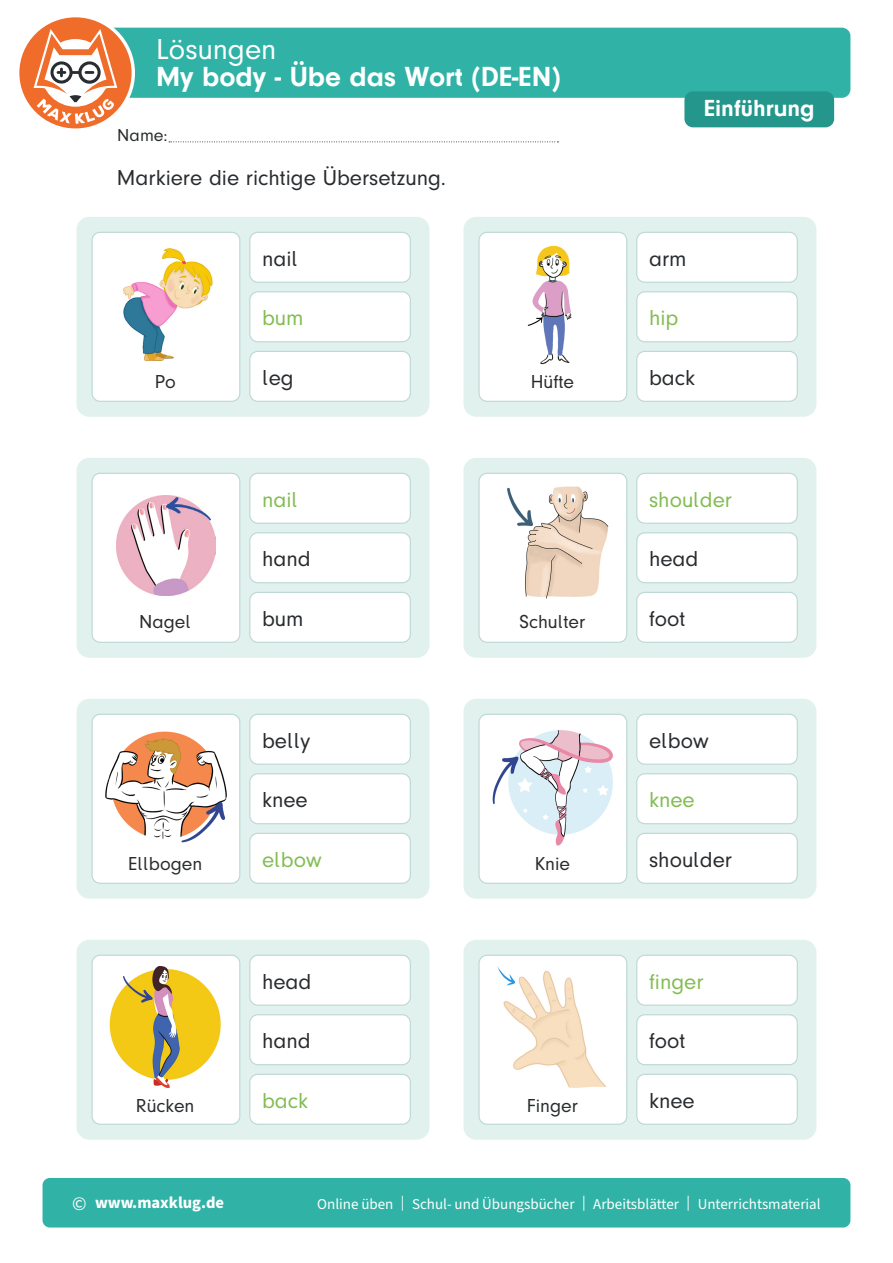
<style>
.page{position:relative;width:893px;height:1263px;background:#fff}
.page>*{position:absolute;margin:0;border:0;box-sizing:border-box;transform-origin:0 0}
.t1{font:30px "Mk Druckschrift N";color:#fff}
.t2{font:700 28.5px "Mk Druckschrift N";color:#fff}
.t3{font:700 24px "Mk Druckschrift N";color:#fff}
.t4{font:22.5px "Mk Druckschrift N";color:#292c2f}
.t5{font:22.5px "Mk Druckschrift N";color:#83bc53}
.t6{font:19.5px "Mk Druckschrift N";color:#292c2f}
.t7{font:18px "Mk Druckschrift N";color:#292c2f}
.t8{font:700 16.5px "Source Sans Pro";color:#fff}
.t9{font:15px "Source Sans Pro";color:#fff}
.s1{font-weight:400;font-size:19.5px}
</style>
<div class="page">
<div style="left:75px;top:28px;width:775px;height:70px;background:#30b3a6;border-radius:9px"></div>
<svg style="left:169px;top:141px;width:389px;height:1px"></svg>
<svg style="left:19px;top:17px;width:116px;height:112px"></svg>
<div style="left:43px;top:1178px;width:807px;height:49px;background:#30b3a6;border-radius:7px"></div>
<div style="left:684px;top:91px;width:150px;height:36px;background:#24968c;border-radius:9px"></div>
<div style="left:77px;top:217px;width:352px;height:200px;background:#e1f1ee;border-radius:13px"></div>
<div style="left:92px;top:232px;width:148px;height:169px;background:#fff;border-radius:8px"></div>
<div style="left:92px;top:232px;width:148px;height:170px;border:1px solid #bdd7d4;border-radius:8px"></div>
<div style="left:250px;top:232px;width:160px;height:50px;background:#fff;border-radius:8px"></div>
<div style="left:249px;top:232px;width:162px;height:51px;border:1px solid #bdd7d4;border-radius:8px"></div>
<div style="left:250px;top:292px;width:160px;height:50px;background:#fff;border-radius:8px"></div>
<div style="left:249px;top:291px;width:162px;height:51px;border:1px solid #bdd7d4;border-radius:8px"></div>
<div style="left:250px;top:351px;width:160px;height:50px;background:#fff;border-radius:8px"></div>
<div style="left:249px;top:351px;width:162px;height:51px;border:1px solid #bdd7d4;border-radius:8px"></div>
<div style="left:77px;top:458px;width:352px;height:200px;background:#e1f1ee;border-radius:13px"></div>
<div style="left:92px;top:473px;width:148px;height:169px;background:#fff;border-radius:8px"></div>
<div style="left:92px;top:473px;width:148px;height:170px;border:1px solid #bdd7d4;border-radius:8px"></div>
<div style="left:250px;top:473px;width:160px;height:50px;background:#fff;border-radius:8px"></div>
<div style="left:249px;top:473px;width:162px;height:51px;border:1px solid #bdd7d4;border-radius:8px"></div>
<div style="left:250px;top:533px;width:160px;height:50px;background:#fff;border-radius:8px"></div>
<div style="left:249px;top:532px;width:162px;height:51px;border:1px solid #bdd7d4;border-radius:8px"></div>
<div style="left:250px;top:592px;width:160px;height:50px;background:#fff;border-radius:8px"></div>
<div style="left:249px;top:592px;width:162px;height:51px;border:1px solid #bdd7d4;border-radius:8px"></div>
<div style="left:77px;top:940px;width:352px;height:200px;background:#e1f1ee;border-radius:13px"></div>
<div style="left:92px;top:955px;width:148px;height:169px;background:#fff;border-radius:8px"></div>
<div style="left:92px;top:955px;width:148px;height:170px;border:1px solid #bdd7d4;border-radius:8px"></div>
<div style="left:250px;top:955px;width:160px;height:50px;background:#fff;border-radius:8px"></div>
<div style="left:249px;top:955px;width:162px;height:51px;border:1px solid #bdd7d4;border-radius:8px"></div>
<div style="left:250px;top:1015px;width:160px;height:50px;background:#fff;border-radius:8px"></div>
<div style="left:249px;top:1014px;width:162px;height:51px;border:1px solid #bdd7d4;border-radius:8px"></div>
<div style="left:250px;top:1074px;width:160px;height:50px;background:#fff;border-radius:8px"></div>
<div style="left:249px;top:1074px;width:162px;height:51px;border:1px solid #bdd7d4;border-radius:8px"></div>
<div style="left:77px;top:699px;width:352px;height:200px;background:#e1f1ee;border-radius:13px"></div>
<div style="left:92px;top:714px;width:148px;height:169px;background:#fff;border-radius:8px"></div>
<div style="left:92px;top:714px;width:148px;height:170px;border:1px solid #bdd7d4;border-radius:8px"></div>
<div style="left:250px;top:714px;width:160px;height:50px;background:#fff;border-radius:8px"></div>
<div style="left:249px;top:714px;width:162px;height:51px;border:1px solid #bdd7d4;border-radius:8px"></div>
<div style="left:250px;top:774px;width:160px;height:50px;background:#fff;border-radius:8px"></div>
<div style="left:249px;top:773px;width:162px;height:51px;border:1px solid #bdd7d4;border-radius:8px"></div>
<div style="left:250px;top:833px;width:160px;height:50px;background:#fff;border-radius:8px"></div>
<div style="left:249px;top:833px;width:162px;height:51px;border:1px solid #bdd7d4;border-radius:8px"></div>
<div style="left:463px;top:217px;width:353px;height:200px;background:#e1f1ee;border-radius:13px"></div>
<div style="left:479px;top:232px;width:148px;height:169px;background:#fff;border-radius:8px"></div>
<div style="left:478px;top:232px;width:149px;height:170px;border:1px solid #bdd7d4;border-radius:8px"></div>
<div style="left:637px;top:232px;width:160px;height:50px;background:#fff;border-radius:8px"></div>
<div style="left:636px;top:232px;width:162px;height:51px;border:1px solid #bdd7d4;border-radius:8px"></div>
<div style="left:637px;top:292px;width:160px;height:50px;background:#fff;border-radius:8px"></div>
<div style="left:636px;top:291px;width:162px;height:51px;border:1px solid #bdd7d4;border-radius:8px"></div>
<div style="left:637px;top:351px;width:160px;height:50px;background:#fff;border-radius:8px"></div>
<div style="left:636px;top:351px;width:162px;height:51px;border:1px solid #bdd7d4;border-radius:8px"></div>
<div style="left:463px;top:458px;width:353px;height:200px;background:#e1f1ee;border-radius:13px"></div>
<div style="left:479px;top:473px;width:148px;height:169px;background:#fff;border-radius:8px"></div>
<div style="left:478px;top:473px;width:149px;height:170px;border:1px solid #bdd7d4;border-radius:8px"></div>
<div style="left:637px;top:473px;width:160px;height:50px;background:#fff;border-radius:8px"></div>
<div style="left:636px;top:473px;width:162px;height:51px;border:1px solid #bdd7d4;border-radius:8px"></div>
<div style="left:637px;top:533px;width:160px;height:50px;background:#fff;border-radius:8px"></div>
<div style="left:636px;top:532px;width:162px;height:51px;border:1px solid #bdd7d4;border-radius:8px"></div>
<div style="left:637px;top:592px;width:160px;height:50px;background:#fff;border-radius:8px"></div>
<div style="left:636px;top:592px;width:162px;height:51px;border:1px solid #bdd7d4;border-radius:8px"></div>
<div style="left:463px;top:940px;width:353px;height:200px;background:#e1f1ee;border-radius:13px"></div>
<div style="left:479px;top:955px;width:148px;height:169px;background:#fff;border-radius:8px"></div>
<div style="left:478px;top:955px;width:149px;height:170px;border:1px solid #bdd7d4;border-radius:8px"></div>
<div style="left:637px;top:955px;width:160px;height:50px;background:#fff;border-radius:8px"></div>
<div style="left:636px;top:955px;width:162px;height:51px;border:1px solid #bdd7d4;border-radius:8px"></div>
<div style="left:637px;top:1015px;width:160px;height:50px;background:#fff;border-radius:8px"></div>
<div style="left:636px;top:1014px;width:162px;height:51px;border:1px solid #bdd7d4;border-radius:8px"></div>
<div style="left:637px;top:1074px;width:160px;height:50px;background:#fff;border-radius:8px"></div>
<div style="left:636px;top:1074px;width:162px;height:51px;border:1px solid #bdd7d4;border-radius:8px"></div>
<div style="left:463px;top:699px;width:353px;height:200px;background:#e1f1ee;border-radius:13px"></div>
<div style="left:479px;top:714px;width:148px;height:169px;background:#fff;border-radius:8px"></div>
<div style="left:478px;top:714px;width:149px;height:170px;border:1px solid #bdd7d4;border-radius:8px"></div>
<div style="left:637px;top:714px;width:160px;height:50px;background:#fff;border-radius:8px"></div>
<div style="left:636px;top:714px;width:162px;height:51px;border:1px solid #bdd7d4;border-radius:8px"></div>
<div style="left:637px;top:774px;width:160px;height:50px;background:#fff;border-radius:8px"></div>
<div style="left:636px;top:773px;width:162px;height:51px;border:1px solid #bdd7d4;border-radius:8px"></div>
<div style="left:637px;top:833px;width:160px;height:50px;background:#fff;border-radius:8px"></div>
<div style="left:636px;top:833px;width:162px;height:51px;border:1px solid #bdd7d4;border-radius:8px"></div>
<img style="left:122px;top:248px;width:98px;height:112px">
<img style="left:527px;top:245px;width:45px;height:120px">
<img style="left:116px;top:495px;width:100px;height:100px">
<img style="left:507px;top:486px;width:102px;height:113px">
<img style="left:109px;top:967px;width:112px;height:121px">
<img style="left:497px;top:967px;width:109px;height:121px">
<img style="left:105px;top:731px;width:121px;height:112px">
<img style="left:492px;top:730px;width:121px;height:116px">
<h1 class="t1" style="left:156px;top:33px;width:122px">Lösungen</h1>
<p class="t2" style="left:156px;top:61px;width:406px">My body - Übe das Wort (DE-EN)</p>
<p class="t7" style="left:117px;top:125px;width:52px">Name:</p>
<p class="t4" style="left:117px;top:165px;width:331px">Markiere die richtige Übersetzung.</p>
<p class="t4" style="left:262px;top:246px;width:38px">nail</p>
<p class="t5" style="left:262px;top:306px;width:43px">bum</p>
<p class="t4" style="left:262px;top:365px;width:33px">leg</p>
<p class="t6" style="left:155px;top:371px;width:23px">Po</p>
<p class="t6" style="left:531px;top:371px;width:45px">Hüfte</p>
<p class="t5" style="left:262px;top:487px;width:38px">nail</p>
<p class="t4" style="left:262px;top:547px;width:50px">hand</p>
<p class="t4" style="left:262px;top:606px;width:43px">bum</p>
<p class="t6" style="left:139px;top:611px;width:53px">Nagel</p>
<p class="t6" style="left:520px;top:611px;width:67px">Schulter</p>
<p class="t4" style="left:262px;top:728px;width:50px">belly</p>
<p class="t4" style="left:262px;top:787px;width:47px">knee</p>
<p class="t5" style="left:262px;top:847px;width:61px">elbow</p>
<p class="t6" style="left:128px;top:853px;width:76px">Ellbogen</p>
<p class="t6" style="left:535px;top:853px;width:37px">Knie</p>
<p class="t4" style="left:262px;top:969px;width:51px">head</p>
<p class="t4" style="left:262px;top:1028px;width:50px">hand</p>
<p class="t5" style="left:262px;top:1088px;width:48px">back</p>
<p class="t6" style="left:136px;top:1095px;width:60px">Rücken</p>
<p class="t6" style="left:527px;top:1095px;width:53px">Finger</p>
<p class="t3" style="left:704px;top:95px;width:112px">Einführung</p>
<p class="t4" style="left:649px;top:246px;width:39px">arm</p>
<p class="t5" style="left:649px;top:306px;width:31px">hip</p>
<p class="t4" style="left:649px;top:365px;width:48px">back</p>
<p class="t5" style="left:649px;top:487px;width:85px">shoulder</p>
<p class="t4" style="left:649px;top:547px;width:51px">head</p>
<p class="t4" style="left:649px;top:606px;width:38px">foot</p>
<p class="t4" style="left:649px;top:728px;width:61px">elbow</p>
<p class="t5" style="left:649px;top:787px;width:47px">knee</p>
<p class="t4" style="left:649px;top:847px;width:85px">shoulder</p>
<p class="t5" style="left:649px;top:969px;width:56px">finger</p>
<p class="t4" style="left:649px;top:1028px;width:38px">foot</p>
<p class="t4" style="left:649px;top:1088px;width:47px">knee</p>
<p class="t8" style="left:72px;top:1191px;width:153px"><span class="s1">©</span> www.maxklug.de</p>
<p class="t9" style="left:317px;top:1193px;width:505px">Online üben | Schul- und Übungsbücher | Arbeitsblätter | Unterrichtsmaterial</p>
</div>
